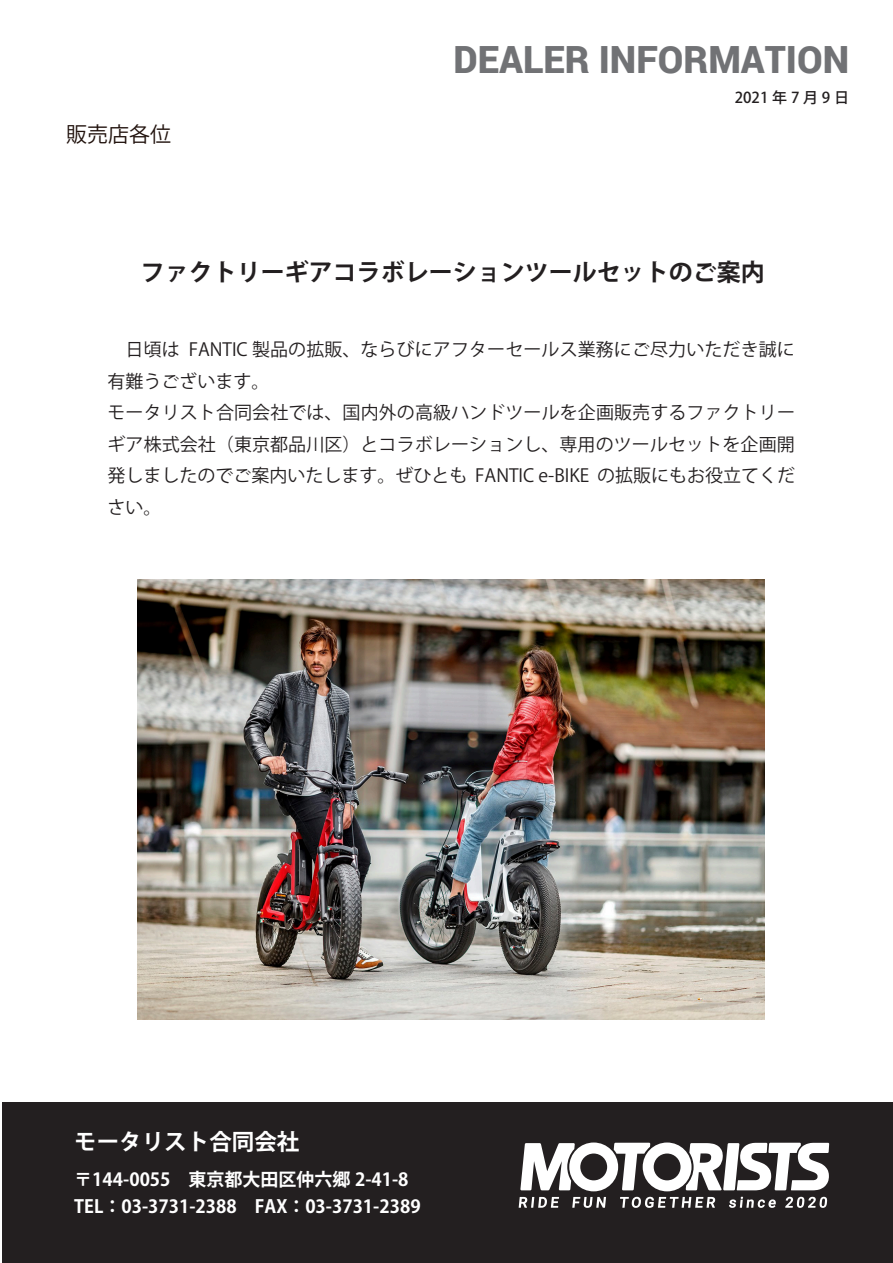
<style>
.page{position:relative;width:893px;height:1263px;background:#fff}
.page>*{position:absolute;margin:0;border:0;box-sizing:border-box;transform-origin:0 0}
.t1{font:900 37.5px "Roboto";color:#717275}
.t2{font:700 24px "Koz Go Pr 6 N";color:#231f20}
.t3{font:700 22.5px "Koz Go Pr 6 N";color:#fff}
.t4{font:21px "Koz Go Pr 6 N";color:#20110c}
.t5{font:18px/31.5px "Koz Go Pro";letter-spacing:.005em;color:#231f20}
.t6{font:700 18px/27px "Koz Go Pr 6 N";color:#fff}
.t7{font:500 15px "Koz Go Pr 6 N";letter-spacing:.25em;color:#231f20}
</style>
<div class="page">
<div style="left:2px;top:1103px;width:891px;height:160px;background:#231f20"></div>
<img style="left:138px;top:580px;width:627px;height:439px">
<svg style="left:520px;top:1142px;width:309px;height:49px"></svg>
<svg style="left:519px;top:1197px;width:40px;height:11px"></svg>
<svg style="left:572px;top:1197px;width:34px;height:11px"></svg>
<svg style="left:620px;top:1197px;width:95px;height:11px"></svg>
<svg style="left:729px;top:1197px;width:47px;height:11px"></svg>
<svg style="left:785px;top:1197px;width:42px;height:11px"></svg>
<h1 class="t1" style="left:453px;top:33px;width:397px">DEALER INFORMATION</h1>
<p class="t4" style="left:66px;top:122px;width:106px">販売店各位</p>
<p class="t7" style="left:735px;top:89px;width:116px">2021年7月9日</p>
<h2 class="t2" style="left:141px;top:258px;width:625px">ファクトリーギアコラボレーションツールセットのご案内</h2>
<p class="t5" style="left:107px;top:334px;width:689px">　日頃は FANTIC 製品の拡販、ならびにアフターセールス業務にご尽力いただき誠に有難うございます。<br>モータリスト合同会社では、国内外の高級ハンドツールを企画販売するファクトリーギア株式会社（東京都品川区）とコラボレーションし、専用のツールセットを企画開発しましたのでご案内いたします。ぜひとも FANTIC e-BIKE の拡販にもお役立てください。</p>
<p class="t3" style="left:74px;top:1129px;width:226px">モータリスト合同会社</p>
<p class="t6" style="left:74px;top:1166px;width:348px">〒144-0055　東京都大田区仲六郷 2-41-8<br>TEL：03-3731-2388　FAX：03-3731-2389</p>
</div>
